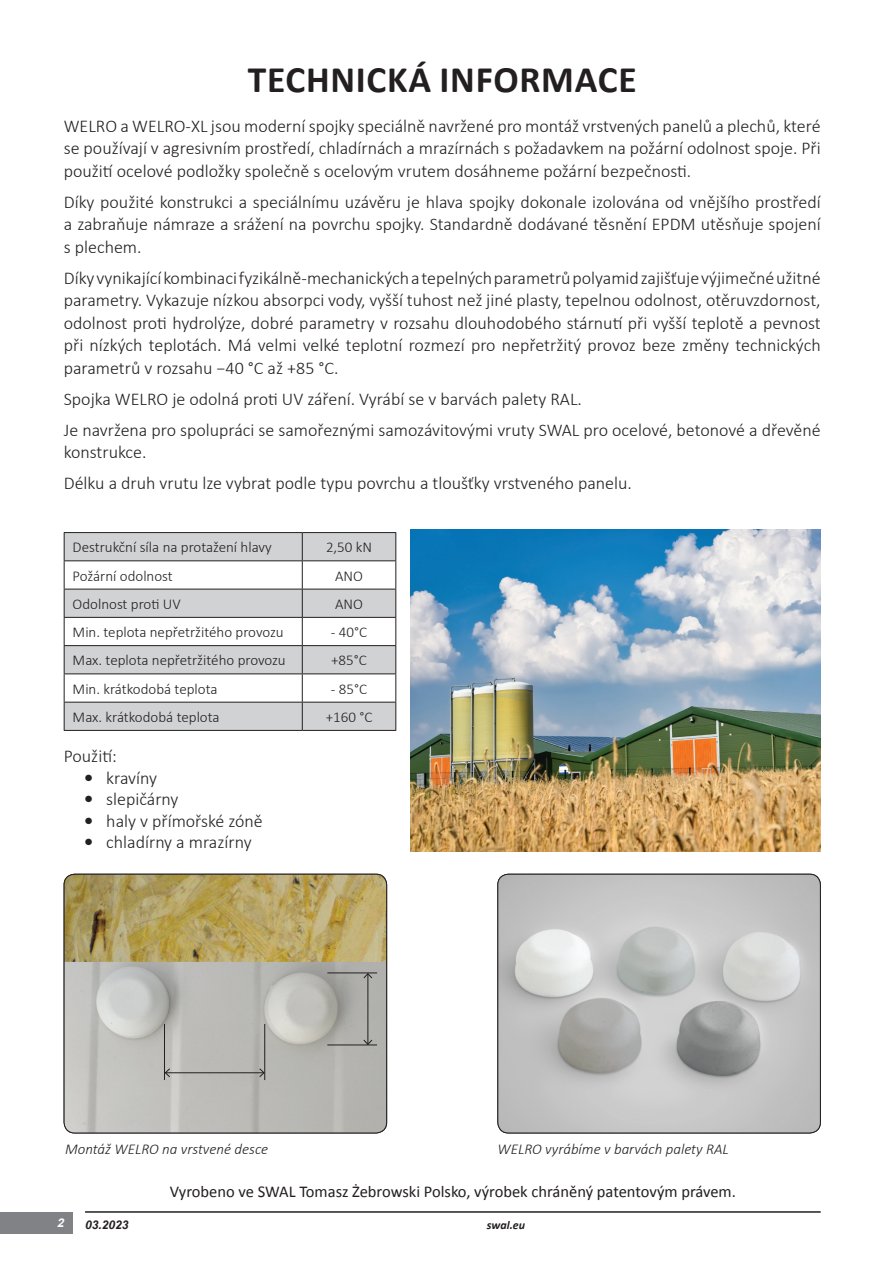
<style>
.page{position:relative;width:893px;height:1263px;background:#fff}
.page>*{position:absolute;margin:0;border:0;box-sizing:border-box;transform-origin:0 0}
.t1{font:700 37.5px "Calibri";letter-spacing:.02em;color:#231f20}
.t2{font:300 18px/22.5px "Calibri";color:#231f20;text-align:justify}
.t3{font:16.5px "Calibri";color:#231f20}
.t4{font:300 15px "Calibri";color:#231f20}
.t5{font:italic 300 15px "Calibri";color:#231f20}
.t6{font:italic 700 12px "Arial";color:#231f20}
.t7{font:italic 700 12px "Calibri";color:#231f20}
.t8{font:italic 700 12px "Arial";color:#fff}
</style>
<div class="page">
<div style="left:0;top:1212px;width:72px;height:21px;background:#808285"></div>
<hr style="left:85px;top:1211px;width:736px;height:2px;background:#231f20">
<img style="left:410px;top:529px;width:411px;height:322px">
<img style="left:64px;top:874px;width:323px;height:259px">
<img style="left:498px;top:874px;width:322px;height:259px">
<svg style="left:187px;top:1076px;width:55px;height:12px"></svg>
<div style="left:64px;top:874px;width:323px;height:259px;border:1px solid #231f20;border-radius:11px"></div>
<div style="left:497px;top:874px;width:324px;height:259px;border:1px solid #231f20;border-radius:11px"></div>
<hr style="left:264px;top:1024px;width:1px;height:56px;background:#231f20">
<hr style="left:164px;top:1024px;width:1px;height:56px;background:#231f20">
<hr style="left:165px;top:1072px;width:99px;height:1px;background:#231f20">
<svg style="left:165px;top:1068px;width:6px;height:10px"></svg>
<svg style="left:259px;top:1068px;width:6px;height:10px"></svg>
<hr style="left:327px;top:1045px;width:50px;height:1px;background:#231f20">
<hr style="left:327px;top:972px;width:50px;height:1px;background:#231f20">
<hr style="left:368px;top:974px;width:1px;height:70px;background:#231f20">
<svg style="left:363px;top:973px;width:10px;height:6px"></svg>
<svg style="left:363px;top:1039px;width:10px;height:6px"></svg>
<svg style="left:65px;top:533px;width:330px;height:197px;fill:#d1d2d4"></svg>
<hr style="left:64px;top:532px;width:238px;height:1px;background:#231f20">
<hr style="left:302px;top:532px;width:94px;height:1px;background:#231f20">
<hr style="left:64px;top:560px;width:238px;height:1px;background:#231f20">
<hr style="left:302px;top:560px;width:94px;height:1px;background:#231f20">
<hr style="left:64px;top:589px;width:238px;height:1px;background:#231f20">
<hr style="left:302px;top:589px;width:94px;height:1px;background:#231f20">
<hr style="left:64px;top:617px;width:238px;height:1px;background:#231f20">
<hr style="left:302px;top:617px;width:94px;height:1px;background:#231f20">
<hr style="left:64px;top:645px;width:238px;height:1px;background:#231f20">
<hr style="left:302px;top:645px;width:94px;height:1px;background:#231f20">
<hr style="left:64px;top:673px;width:238px;height:1px;background:#231f20">
<hr style="left:302px;top:673px;width:94px;height:1px;background:#231f20">
<hr style="left:64px;top:702px;width:238px;height:1px;background:#231f20">
<svg style="left:64px;top:533px;width:1px;height:197px"></svg>
<hr style="left:302px;top:702px;width:94px;height:1px;background:#231f20">
<svg style="left:302px;top:533px;width:1px;height:197px"></svg>
<svg style="left:395px;top:533px;width:1px;height:197px"></svg>
<hr style="left:64px;top:730px;width:238px;height:1px;background:#231f20">
<hr style="left:302px;top:730px;width:94px;height:1px;background:#231f20">
<h1 class="t1" style="left:248px;top:55px;width:390px">TECHNICKÁ INFORMACE</h1>
<p class="t2" style="left:64px;top:114px;width:758px">WELRO a WELRO-XL jsou moderní spojky speciálně navržené pro montáž vrstvených panelů a plechů, které se používají v agresivním prostředí, chladírnách a mrazírnách s požadavkem na požární odolnost spoje. Při použití ocelové podložky společně s ocelovým vrutem dosáhneme požární bezpečnosti.</p>
<p class="t2" style="left:64px;top:190px;width:758px">Díky použité konstrukci a speciálnímu uzávěru je hlava spojky dokonale izolována od vnějšího prostředí a zabraňuje námraze a srážení na povrchu spojky. Standardně dodávané těsnění EPDM utěsňuje spojení s plechem.</p>
<p class="t2" style="left:64px;top:266px;width:758px">Díky vynikající kombinaci fyzikálně-mechanických a tepelných parametrů polyamid zajišťuje výjimečné užitné parametry. Vykazuje nízkou absorpci vody, vyšší tuhost než jiné plasty, tepelnou odolnost, otěruvzdornost, odolnost proti hydrolýze, dobré parametry v rozsahu dlouhodobého stárnutí při vyšší teplotě a pevnost při nízkých teplotách. Má velmi velké teplotní rozmezí pro nepřetržitý provoz beze změny technických parametrů v rozsahu −40 °C až +85 °C.</p>
<p class="t2" style="left:64px;top:383px;width:758px;line-height:31px">Spojka WELRO je odolná proti UV záření. Vyrábí se v barvách palety RAL.<br>Je navržena pro spolupráci se samořeznými samozávitovými vruty SWAL pro ocelové, betonové a dřevěné</p>
<p class="t2" style="left:64px;top:436px;width:570px;line-height:31px">konstrukce.<br>Délku a druh vrutu lze vybrat podle typu povrchu a tloušťky vrstveného panelu.</p>
<p class="t4" style="left:73px;top:538px;width:201px">Destrukční síla na protažení hlavy</p>
<p class="t4" style="left:326px;top:538px;width:48px">2,50 kN</p>
<p class="t4" style="left:73px;top:566px;width:102px">Požární odolnost</p>
<p class="t4" style="left:335px;top:566px;width:29px">ANO</p>
<p class="t4" style="left:73px;top:595px;width:110px">Odolnost proti UV</p>
<p class="t4" style="left:335px;top:595px;width:29px">ANO</p>
<p class="t4" style="left:73px;top:623px;width:213px">Min. teplota nepřetržitého provozu</p>
<p class="t4" style="left:331px;top:623px;width:38px">- 40°C</p>
<p class="t4" style="left:73px;top:651px;width:215px">Max. teplota nepřetržitého provozu</p>
<p class="t4" style="left:331px;top:651px;width:37px">+85°C</p>
<p class="t4" style="left:73px;top:679px;width:146px">Min. krátkodobá teplota</p>
<p class="t4" style="left:331px;top:679px;width:38px">- 85°C</p>
<p class="t4" style="left:73px;top:708px;width:148px">Max. krátkodobá teplota</p>
<p class="t4" style="left:326px;top:708px;width:48px">+160 °C</p>
<p class="t2" style="left:64px;top:744px;width:55px">Použití:</p>
<p class="t2" style="left:85px;top:766px;width:74px">● kravíny</p>
<p class="t2" style="left:85px;top:788px;width:95px">● slepičárny</p>
<p class="t2" style="left:85px;top:809px;width:179px">● haly v přímořské zóně</p>
<p class="t2" style="left:85px;top:831px;width:168px">● chladírny a mrazírny</p>
<p class="t5" style="left:65px;top:1139px;width:205px">Montáž WELRO na vrstvené desce</p>
<p class="t5" style="left:497px;top:1139px;width:233px">WELRO vyrábíme v barvách palety RAL</p>
<p class="t3" style="left:170px;top:1181px;width:568px">Vyrobeno ve SWAL Tomasz Żebrowski Polsko, výrobek chráněný patentovým právem.</p>
<p class="t8" style="left:57px;top:1215px;width:11px">2</p>
<p class="t6" style="left:85px;top:1217px;width:45px">03.2023</p>
<p class="t7" style="left:487px;top:1218px;width:40px">swal.eu</p>
</div>
